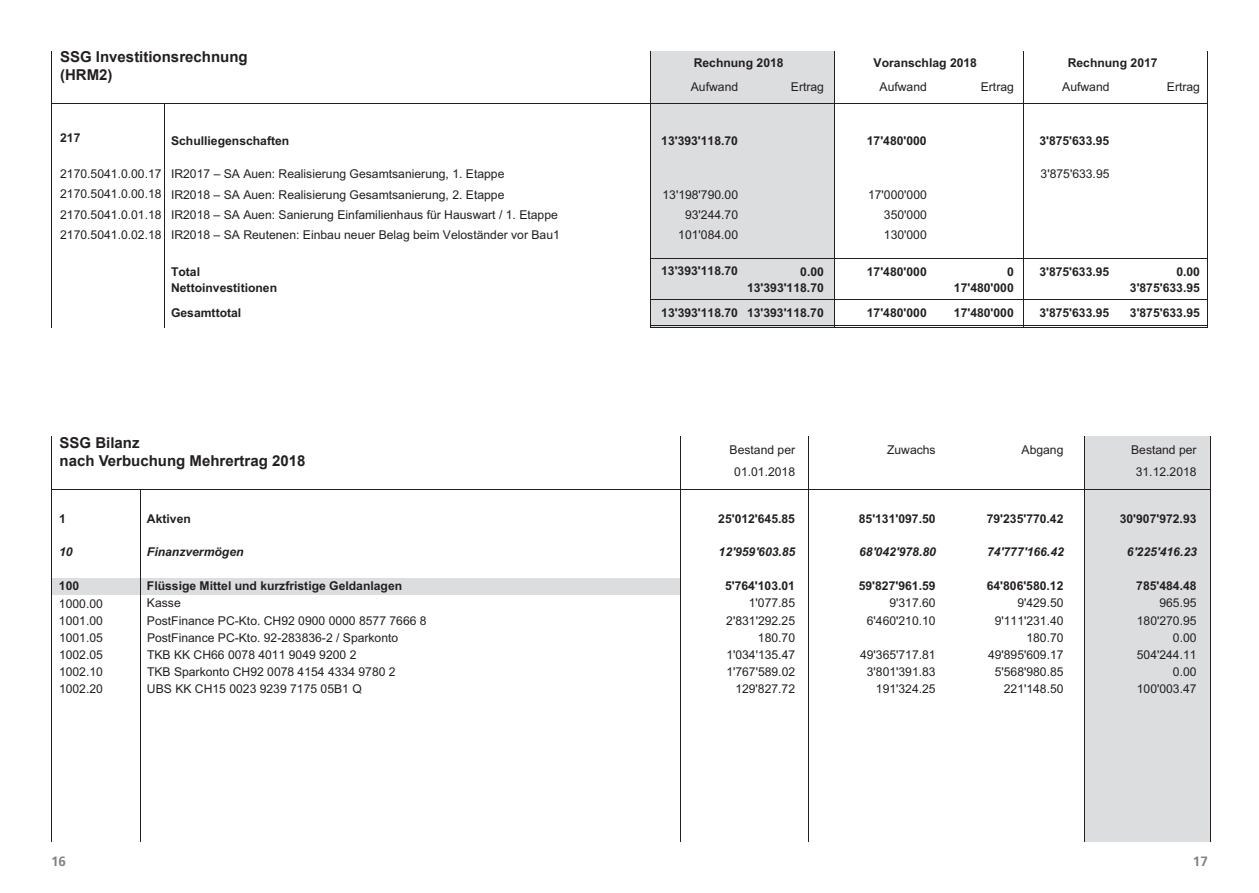
<style>
.page{position:relative;width:1259px;height:893px;background:#fff}
.page>*{position:absolute;margin:0;border:0;box-sizing:border-box;transform-origin:0 0}
.t1{font:700 18.3px "Arial";color:#231f20}
.t2{font:700 15px/18px "Arial";color:#231f20}
.t3{font:700 13.5px "Frutiger";color:#808285}
.t4{font:12.15px "Arial";color:#231f20}
.t5{font:700 12.15px "Arial";color:#231f20}
.t6{font:italic 700 12.15px "Arial";color:#231f20}
</style>
<div class="page">
<div style="left:650px;top:51px;width:184px;height:276px;background:#dcdddf"></div>
<hr style="left:1207px;top:51px;width:1px;height:276px;background:#231f20">
<hr style="left:51px;top:51px;width:1px;height:276px;background:#231f20">
<hr style="left:1023px;top:51px;width:1px;height:276px;background:#231f20">
<hr style="left:834px;top:51px;width:1px;height:276px;background:#231f20">
<hr style="left:650px;top:51px;width:1px;height:276px;background:#231f20">
<hr style="left:51px;top:103px;width:1156px;height:1px;background:#231f20">
<hr style="left:164px;top:103px;width:1px;height:224px;background:#231f20">
<hr style="left:650px;top:258px;width:557px;height:1px;background:#231f20">
<hr style="left:650px;top:299px;width:557px;height:1px;background:#231f20">
<hr style="left:650px;top:325px;width:557px;height:1px;background:#231f20">
<hr style="left:650px;top:327px;width:557px;height:1px;background:#231f20">
<div style="left:1084px;top:437px;width:126px;height:405px;background:#dcdddf"></div>
<div style="left:51px;top:578px;width:629px;height:17px;background:#dcdddf"></div>
<hr style="left:51px;top:437px;width:1px;height:405px;background:#231f20">
<hr style="left:1209px;top:437px;width:1px;height:405px;background:#231f20">
<hr style="left:680px;top:437px;width:1px;height:405px;background:#231f20">
<hr style="left:1084px;top:437px;width:1px;height:405px;background:#231f20">
<hr style="left:808px;top:437px;width:1px;height:405px;background:#231f20">
<hr style="left:51px;top:490px;width:1158px;height:1px;background:#231f20">
<hr style="left:140px;top:490px;width:1px;height:352px;background:#231f20">
<p class="t2" style="left:60px;top:49px;width:189px">SSG Investitionsrechnung (HRM2)</p>
<h1 class="t1" style="left:60px;top:55px;width:230px">SSG Investitionsrechnung</h1>
<p class="t5" style="left:693px;top:58px;width:91px">Rechnung 2018</p>
<p class="t5" style="left:873px;top:58px;width:105px">Voranschlag 2018</p>
<p class="t5" style="left:1067px;top:58px;width:91px">Rechnung 2017</p>
<p class="t4" style="left:691px;top:82px;width:49px">A wf u dna</p>
<p class="t4" style="left:791px;top:82px;width:35px">E gartr</p>
<p class="t4" style="left:879px;top:82px;width:49px">A wf u dna</p>
<p class="t4" style="left:981px;top:82px;width:35px">E gartr</p>
<p class="t4" style="left:1062px;top:82px;width:49px">A wf u dna</p>
<p class="t4" style="left:1167px;top:82px;width:35px">E gartr</p>
<p class="t5" style="left:60px;top:134px;width:22px">217</p>
<p class="t5" style="left:171px;top:136px;width:120px">Schullieg ne hcs net fa</p>
<p class="t5" style="left:661px;top:136px;width:78px">07.811 ' 393 ' 31</p>
<p class="t5" style="left:867px;top:136px;width:61px">1 000 ' 084 ' 7</p>
<p class="t5" style="left:1039px;top:136px;width:72px">59.336'578'3</p>
<p class="t4" style="left:60px;top:169px;width:446px">2170.5041.0.00.17 IR2017 – SA Auen: Realisierung Gesamtsanierung, 1. Etappe</p>
<p class="t4" style="left:1040px;top:169px;width:70px">3'875'633.95</p>
<p class="t4" style="left:60px;top:190px;width:446px">2170.5041.0.00.18 IR2018 – SA Auen: Realisierung Gesamtsanierung, 2. Etappe</p>
<p class="t4" style="left:662px;top:190px;width:77px">00.097 ' 891 ' 31</p>
<p class="t4" style="left:868px;top:190px;width:60px">1 000 ' 000 ' 7</p>
<p class="t4" style="left:60px;top:210px;width:499px">2170.5041.0.01.18 IR2018 – SA Auen: Sanierung Einfamilienhaus für Hauswart / 1. Etappe</p>
<p class="t4" style="left:685px;top:210px;width:55px">07.442 ' 39</p>
<p class="t4" style="left:884px;top:210px;width:44px">000 ' 053</p>
<p class="t4" style="left:60px;top:231px;width:501px">2170.5041.0.02.18 IR2018 – SA Reutenen: Einbau neuer Belag beim Veloständer vor Bau1</p>
<p class="t4" style="left:678px;top:231px;width:61px">01 00.480'1</p>
<p class="t4" style="left:884px;top:231px;width:44px">000 ' 031</p>
<p class="t5" style="left:171px;top:267px;width:31px">Total</p>
<p class="t5" style="left:661px;top:267px;width:78px">13'393'118.70</p>
<p class="t5" style="left:800px;top:267px;width:25px">0.00</p>
<p class="t5" style="left:867px;top:267px;width:61px">17'480'000</p>
<p class="t5" style="left:1007px;top:267px;width:8px">0</p>
<p class="t5" style="left:1039px;top:267px;width:72px">3'875'633.95</p>
<p class="t5" style="left:1176px;top:267px;width:25px">0.00</p>
<p class="t5" style="left:171px;top:283px;width:108px">Nettoinvestitionen</p>
<p class="t5" style="left:747px;top:283px;width:78px">07.811 ' 393 ' 31</p>
<p class="t5" style="left:954px;top:283px;width:61px">000 ' 084 ' 71</p>
<p class="t5" style="left:1130px;top:283px;width:72px">36'578'3 59.3</p>
<p class="t5" style="left:171px;top:308px;width:72px">Gesamttotal</p>
<p class="t5" style="left:747px;top:308px;width:78px">11 ' 393 ' 31 07 . 8</p>
<p class="t5" style="left:661px;top:308px;width:78px">07.811 ' 393 ' 31</p>
<p class="t5" style="left:867px;top:308px;width:61px">17'480'000</p>
<p class="t5" style="left:954px;top:308px;width:61px">17'480'000</p>
<p class="t5" style="left:1130px;top:308px;width:72px">36'578'3 59.3</p>
<p class="t5" style="left:1039px;top:308px;width:72px">59.336'578'3</p>
<p class="t2" style="left:60px;top:434px;width:247px">SSG Bilanz<br>nach Verbuchung Mehrertrag 2018</p>
<h1 class="t1" style="left:59px;top:443px;width:99px">SSG Bilanz</h1>
<p class="t4" style="left:729px;top:445px;width:67px">Bestand per</p>
<p class="t4" style="left:887px;top:445px;width:50px">Zuwachs</p>
<p class="t4" style="left:1021px;top:445px;width:43px">Abgang</p>
<p class="t4" style="left:1131px;top:445px;width:67px">Bestand per</p>
<p class="t4" style="left:734px;top:467px;width:62px">8102 . 10 . 10</p>
<p class="t4" style="left:1135px;top:467px;width:62px">8102 . 21 . 13</p>
<p class="t5" style="left:59px;top:514px;width:8px">1</p>
<p class="t5" style="left:147px;top:514px;width:45px">Aktiven</p>
<p class="t5" style="left:718px;top:514px;width:78px">25'012'645.85</p>
<p class="t5" style="left:859px;top:514px;width:78px">85'131'097.50</p>
<p class="t5" style="left:986px;top:514px;width:78px">79'235'770.42</p>
<p class="t5" style="left:1119px;top:514px;width:78px">30'907'972.93</p>
<p class="t6" style="left:59px;top:548px;width:15px">10</p>
<p class="t6" style="left:147px;top:548px;width:98px">Finanzvermögen</p>
<p class="t6" style="left:718px;top:548px;width:78px">12'959'603.85</p>
<p class="t6" style="left:859px;top:548px;width:78px">68'042'978.80</p>
<p class="t6" style="left:987px;top:548px;width:78px">74'777'166.42</p>
<p class="t6" style="left:1127px;top:548px;width:71px">6'225'416.23</p>
<p class="t5" style="left:59px;top:581px;width:22px">100</p>
<p class="t5" style="left:147px;top:581px;width:257px">Flüssige Mittel und kurzfristige Geldanlagen</p>
<p class="t5" style="left:725px;top:581px;width:71px">5'764'103.01</p>
<p class="t5" style="left:859px;top:581px;width:78px">59'827'961.59</p>
<p class="t5" style="left:986px;top:581px;width:78px">64'806'580.12</p>
<p class="t5" style="left:1136px;top:581px;width:62px">785'484.48</p>
<p class="t4" style="left:59px;top:599px;width:45px">1000.00</p>
<p class="t4" style="left:147px;top:599px;width:35px">Kasse</p>
<p class="t4" style="left:749px;top:599px;width:48px">1'077.85</p>
<p class="t4" style="left:889px;top:599px;width:48px">9'317.60</p>
<p class="t4" style="left:1017px;top:599px;width:48px">9'429.50</p>
<p class="t4" style="left:1159px;top:599px;width:39px">965.95</p>
<p class="t4" style="left:59px;top:616px;width:45px">1001.00</p>
<p class="t4" style="left:147px;top:616px;width:281px">PostFinance PC-Kto. CH92 0900 0000 8577 7666 8</p>
<p class="t4" style="left:726px;top:616px;width:70px">2'831'292.25</p>
<p class="t4" style="left:867px;top:616px;width:70px">6'460'210.10</p>
<p class="t4" style="left:994px;top:616px;width:70px">9'111'231.40</p>
<p class="t4" style="left:1137px;top:616px;width:61px">180'270.95</p>
<p class="t4" style="left:59px;top:633px;width:45px">1001.05</p>
<p class="t4" style="left:147px;top:633px;width:253px">PostFinance PC-Kto. 92-283836-2 / Sparkonto</p>
<p class="t4" style="left:758px;top:633px;width:39px">07 . 081</p>
<p class="t4" style="left:1026px;top:633px;width:39px">07 . 081</p>
<p class="t4" style="left:1173px;top:633px;width:25px">00.0</p>
<p class="t4" style="left:59px;top:650px;width:45px">1002.05</p>
<p class="t4" style="left:147px;top:650px;width:211px">TKB KK CH66 0078 4011 9049 9200 2</p>
<p class="t4" style="left:726px;top:650px;width:70px">1'034'135.47</p>
<p class="t4" style="left:860px;top:650px;width:77px">49'365'717.81</p>
<p class="t4" style="left:988px;top:650px;width:77px">49'895'609.17</p>
<p class="t4" style="left:1137px;top:650px;width:61px">504'244.11</p>
<p class="t4" style="left:59px;top:668px;width:45px">1002.10</p>
<p class="t4" style="left:147px;top:667px;width:250px">TKB Sparkonto CH92 0078 4154 4334 9780 2</p>
<p class="t4" style="left:726px;top:667px;width:70px">1'767'589.02</p>
<p class="t4" style="left:867px;top:667px;width:70px">3'801'391.83</p>
<p class="t4" style="left:994px;top:667px;width:70px">5'568'980.85</p>
<p class="t4" style="left:1173px;top:667px;width:25px">0.00</p>
<p class="t4" style="left:59px;top:685px;width:45px">1002.20</p>
<p class="t4" style="left:147px;top:684px;width:216px">UBS KK CH15 0023 9239 7175 05B1 Q</p>
<p class="t4" style="left:735px;top:684px;width:61px">129'827.72</p>
<p class="t4" style="left:876px;top:684px;width:61px">191'324.25</p>
<p class="t4" style="left:1004px;top:684px;width:61px">221'148.50</p>
<p class="t4" style="left:1137px;top:684px;width:61px">100'003.47</p>
<p class="t3" style="left:51px;top:853px;width:17px">16</p>
<p class="t3" style="left:1193px;top:853px;width:17px">17</p>
</div>
